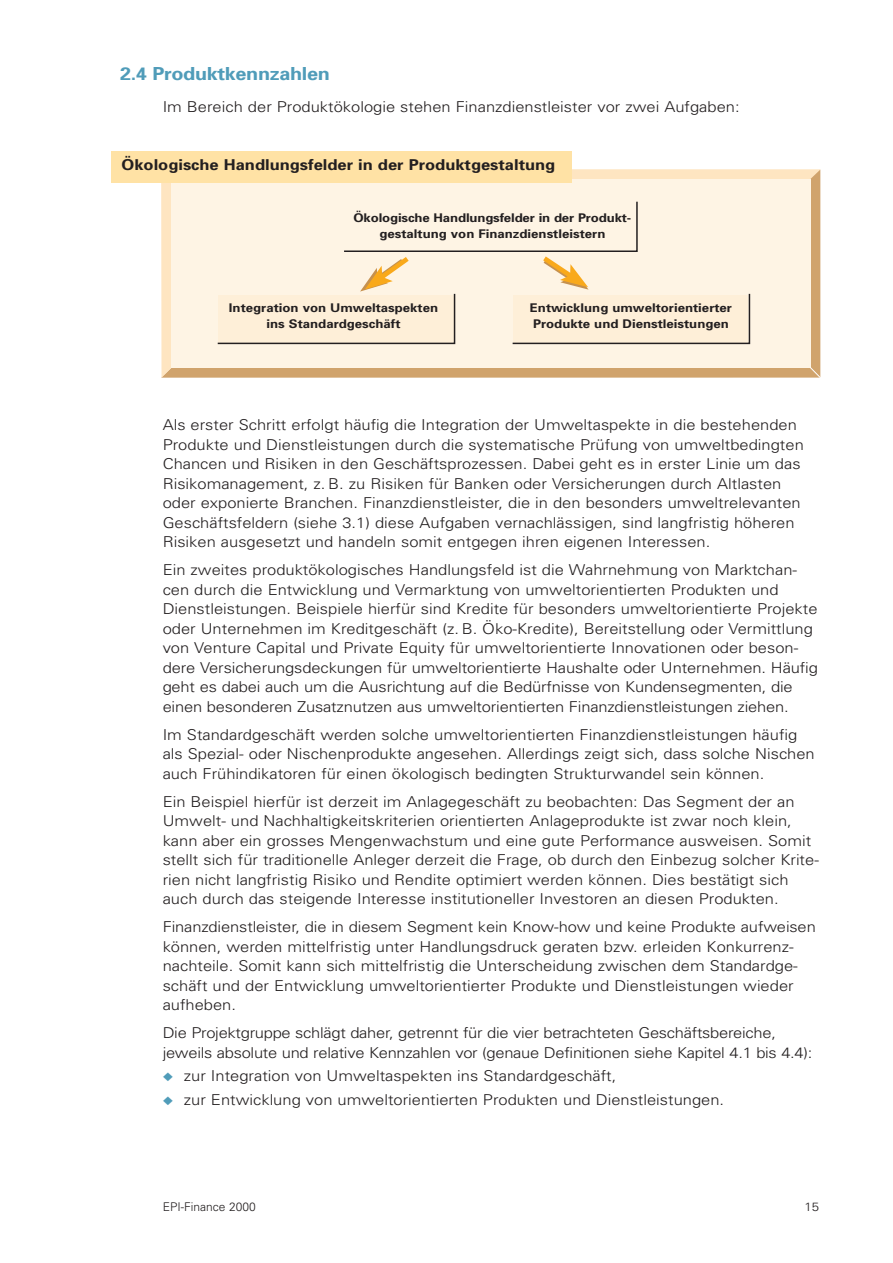
<style>
.page{position:relative;width:893px;height:1263px;background:#fff}
.page>*{position:absolute;margin:0;border:0;box-sizing:border-box;transform-origin:0 0}
.t1{font:700 18px "Univers";letter-spacing:-.015em;color:#509cb9;scale:1.1 1}
.t2{font:300 15px/19.5px "Univers";color:#231f20;scale:1.1 1}
.t3{font:700 15px "Univers";color:#231f20;scale:1.1 1}
.t4{font:700 12px/16.5px "Univers";color:#231f20;text-align:center;scale:1.1 1}
.t5{font:300 12px "Univers";color:#231f20}
.t6{font:300 12px "Univers";color:#231f20;scale:1.1 1}
.s1{color:#509cb9}
</style>
<div class="page">
<svg style="left:161px;top:169px;width:659px;height:209px;background:#e1bc8e"></svg>
<div style="left:171px;top:179px;width:639px;height:189px;background:#fef4e4"></div>
<svg style="left:217px;top:201px;width:534px;height:144px"></svg>
<svg style="left:543px;top:256px;width:45px;height:34px"></svg>
<svg style="left:360px;top:257px;width:48px;height:35px"></svg>
<div style="left:111px;top:151px;width:460px;height:32px;background:#ffe2a5"></div>
<svg style="left:809px;top:366px;width:12px;height:12px"></svg>
<p class="t1" style="left:120px;top:67px;width:192px">2.4 Produktkennzahlen</p>
<p class="t2" style="left:163px;top:98px;width:526px">Im Bereich der Produktökologie stehen Finanzdienstleister vor zwei Aufgaben:</p>
<p class="t3" style="left:122px;top:160px;width:396px">Ökologische Handlungsfelder in der Produktgestaltung</p>
<p class="t4" style="left:353px;top:210px;width:254px">Ökologische Handlungsfelder in der Produkt&shy;gestaltung von Finanzdienstleistern</p>
<p class="t4" style="left:229px;top:300px;width:192px">Integration von Umweltaspekten ins Standardgeschäft</p>
<p class="t4" style="left:530px;top:300px;width:185px;text-align:left">Entwicklung umweltorientierter<br>Produkte und Dienstleistungen</p>
<p class="t2" style="left:163px;top:416px;width:584px">Als erster Schritt erfolgt häufig die Integration der Umweltaspekte in die bestehenden Produkte und Dienstleistungen durch die systematische Prüfung von umweltbedingten Chancen und Risiken in den Geschäftsprozessen. Dabei geht es in erster Linie um das Risikomanagement, z. B. zu Risiken für Banken oder Versicherungen durch Altlasten oder exponierte Branchen. Finanzdienstleister, die in den besonders umweltrelevanten Geschäftsfeldern (siehe 3.1) diese Aufgaben vernachlässigen, sind langfristig höheren Risiken ausgesetzt und handeln somit entgegen ihren eigenen Interessen.</p>
<p class="t2" style="left:163px;top:561px;width:597px">Ein zweites produktökologisches Handlungsfeld ist die Wahrnehmung von Marktchan&shy;cen durch die Entwicklung und Vermarktung von umweltorientierten Produkten und Dienstleistungen. Beispiele hierfür sind Kredite für besonders umweltorientierte Projekte oder Unternehmen im Kreditgeschäft (z. B. Öko-Kredite), Bereitstellung oder Vermittlung von Venture Capital und Private Equity für umweltorientierte Innovationen oder beson&shy;dere Versicherungsdeckungen für umweltorientierte Haushalte oder Unternehmen. Häufig geht es dabei auch um die Ausrichtung auf die Bedürfnisse von Kundensegmenten, die einen besonderen Zusatznutzen aus umweltorientierten Finanzdienstleistungen ziehen.</p>
<p class="t2" style="left:163px;top:726px;width:594px">Im Standardgeschäft werden solche umweltorientierten Finanzdienstleistungen häufig als Spezial- oder Nischenprodukte angesehen. Allerdings zeigt sich, dass solche Nischen auch Frühindikatoren für einen ökologisch bedingten Strukturwandel sein können.</p>
<p class="t2" style="left:163px;top:793px;width:598px">Ein Beispiel hierfür ist derzeit im Anlagegeschäft zu beobachten: Das Segment der an Umwelt- und Nachhaltigkeitskriterien orientierten Anlageprodukte ist zwar noch klein, kann aber ein grosses Mengenwachstum und eine gute Performance ausweisen. Somit stellt sich für traditionelle Anleger derzeit die Frage, ob durch den Einbezug solcher Krite&shy;rien nicht langfristig Risiko und Rendite optimiert werden können. Dies bestätigt sich auch durch das steigende Interesse institutioneller Investoren an diesen Produkten.</p>
<p class="t2" style="left:163px;top:918px;width:595px">Finanzdienstleister, die in diesem Segment kein Know-how und keine Produkte aufweisen können, werden mittelfristig unter Handlungsdruck geraten bzw. erleiden Konkurrenz&shy;nachteile. Somit kann sich mittelfristig die Unterscheidung zwischen dem Standardge&shy;schäft und der Entwicklung umweltorientierter Produkte und Dienstleistungen wieder aufheben.</p>
<p class="t2" style="left:163px;top:1024px;width:592px">Die Projektgruppe schlägt daher, getrennt für die vier betrachteten Geschäftsbereiche, jeweils absolute und relative Kennzahlen vor (genaue Definitionen siehe Kapitel 4.1 bis 4.4):</p>
<p class="t2" style="left:163px;top:1068px;width:414px"><span class="s1">◆</span> zur Integration von Umweltaspekten ins Standardgeschäft,</p>
<p class="t2" style="left:163px;top:1091px;width:512px"><span class="s1">◆</span> zur Entwicklung von umweltorientierten Produkten und Dienstleistungen.</p>
<p class="t5" style="left:163px;top:1202px;width:95px">EPI-Finance 2000</p>
<p class="t6" style="left:804px;top:1202px;width:15px">15</p>
</div>
